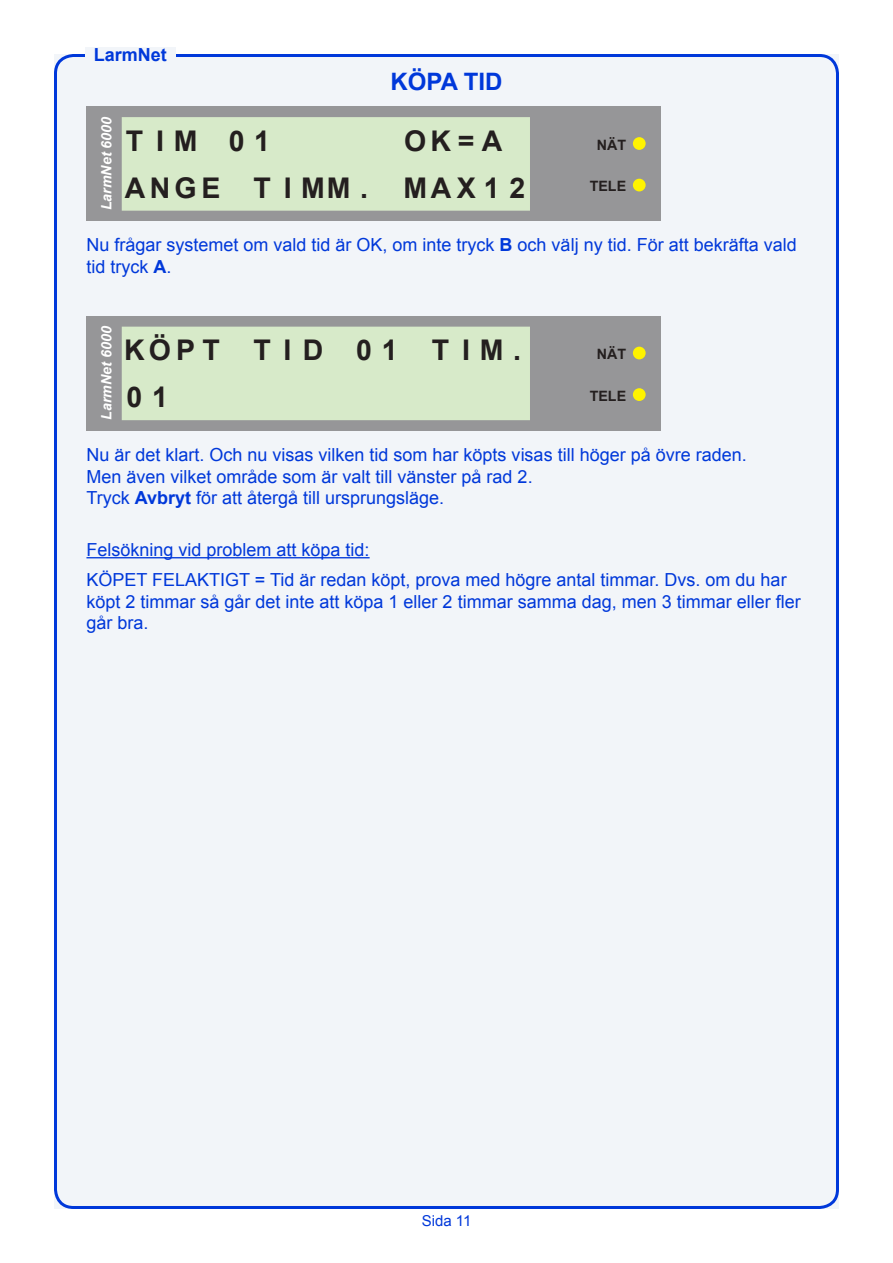
<style>
.page{position:relative;width:893px;height:1263px;background:#fff}
.page>*{position:absolute;margin:0;border:0;box-sizing:border-box;transform-origin:0 0}
.t1{font:700 28.5px/46.8px "Arial";letter-spacing:.165em;color:#241f1f}
.t2{font:700 28.5px/46.8px "Arial";letter-spacing:.34em;color:#241f1f}
.t3{font:700 28.5px "Arial";letter-spacing:.285em;color:#241f1f}
.t4{font:700 24px "Arial";color:#0038da}
.t5{font:18px/21.6px "Arial";color:#0038da}
.t6{font:700 18px "Arial";color:#0038da}
.t7{font:15px "Arial";color:#0038da}
.t8{font:italic 700 14.25px "Arial";color:#fff}
.t9{font:700 14.25px "Arial";color:#241f1f}
.s1{font-weight:700}
</style>
<div class="page">
<div style="left:54px;top:54px;width:785px;height:1155px;background:#f2f5f9"></div>
<div style="left:85px;top:47px;width:90px;height:14px;background:#f2f5f9"></div>
<hr style="left:86px;top:557px;width:284px;height:1px;background:#0038da">
<div style="left:86px;top:106px;width:574px;height:115px;background:#969698"></div>
<div style="left:122px;top:117px;width:408px;height:94px;background:#d7eac9"></div>
<div style="left:633px;top:137px;width:13px;height:13px;background:#fff300;border-radius:50%"></div>
<div style="left:633px;top:179px;width:13px;height:12px;background:#fff300;border-radius:50%"></div>
<div style="left:86px;top:316px;width:574px;height:115px;background:#969698"></div>
<div style="left:122px;top:327px;width:408px;height:93px;background:#d7eac9"></div>
<div style="left:633px;top:347px;width:13px;height:12px;background:#fff300;border-radius:50%"></div>
<div style="left:633px;top:388px;width:13px;height:13px;background:#fff300;border-radius:50%"></div>
<p class="t6" style="left:94px;top:42px;width:75px">LarmNet</p>
<h2 class="t4" style="left:390px;top:65px;width:114px">KÖPA TID</h2>
<p class="t8" style="left:97px;top:210px;width:95px;rotate:-90deg">LarmNet 6000</p>
<h1 class="t1" style="left:125px;top:118px;width:402px;text-indent:279px">OK=A<br>ANGE T IMM. MAX12</h1>
<h1 class="t3" style="left:126px;top:122px;width:146px">TIM 01</h1>
<p class="t9" style="left:597px;top:135px;width:31px">NÄT</p>
<p class="t9" style="left:590px;top:177px;width:38px">TELE</p>
<p class="t5" style="left:86px;top:234px;width:712px">Nu frågar systemet om vald tid är OK, om inte tryck <span class="s1">B</span> och välj ny tid. För att bekräfta vald tid tryck <span class="s1">A</span>.</p>
<p class="t8" style="left:97px;top:420px;width:95px;rotate:-90deg">LarmNet 6000</p>
<h1 class="t2" style="left:124px;top:328px;width:398px">KÖPT TID 01 TIM.<br>0 1</h1>
<p class="t9" style="left:597px;top:345px;width:31px">NÄT</p>
<p class="t9" style="left:590px;top:386px;width:38px">TELE</p>
<p class="t5" style="left:86px;top:444px;width:662px">Nu är det klart. Och nu visas vilken tid som har köpts visas till höger på övre raden.<br>Men även vilket område som är valt till vänster på rad 2.<br>Tryck <span class="s1">Avbryt</span> för att återgå till ursprungsläge.</p>
<p class="t5" style="left:86px;top:535px;width:702px;line-height:30.2px">Felsökning vid problem att köpa tid:<br>KÖPET FELAKTIGT = Tid är redan köpt, prova med högre antal timmar. Dvs. om du har</p>
<p class="t5" style="left:86px;top:591px;width:716px">köpt 2 timmar så går det inte att köpa 1 eller 2 timmar samma dag, men 3 timmar eller fler går bra.</p>
<p class="t7" style="left:422px;top:1211px;width:51px">Sida 11</p>
</div>
